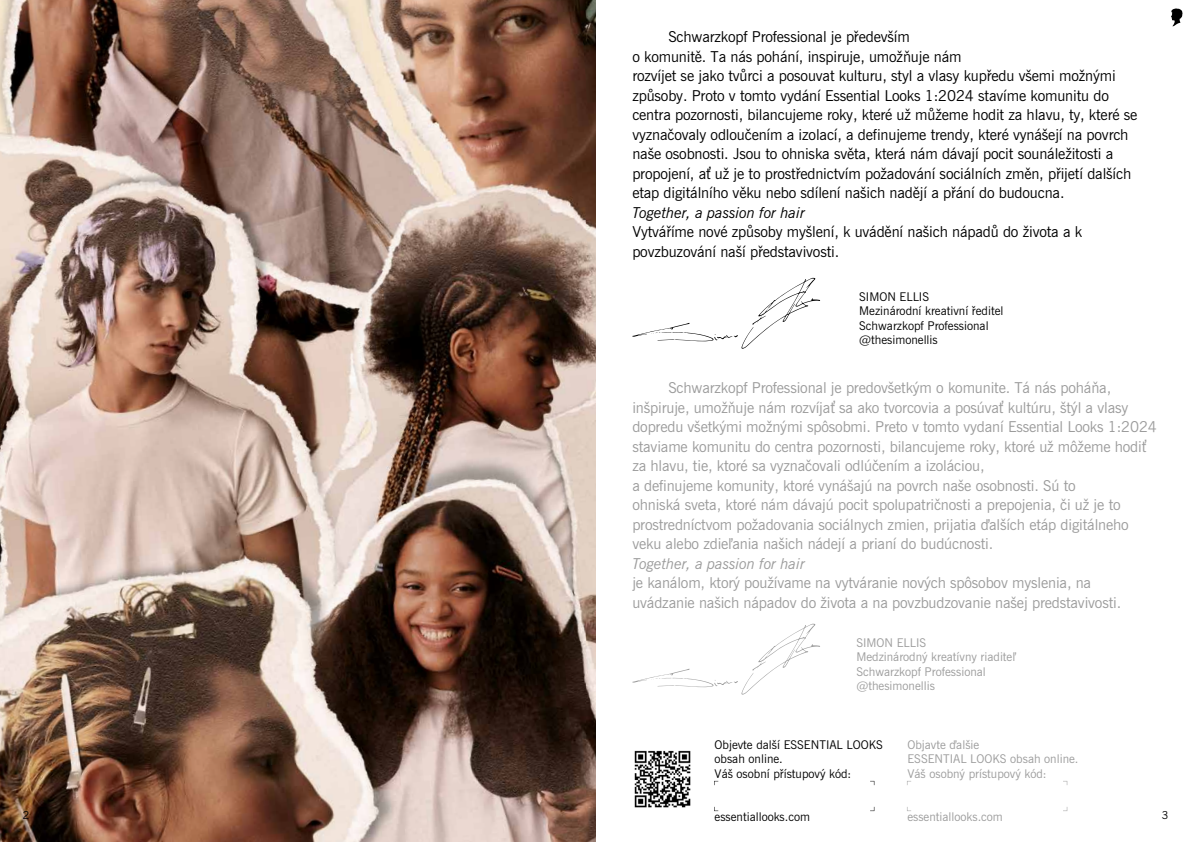
<style>
.page{position:relative;width:1191px;height:842px;background:#fff}
.page>*{position:absolute;margin:0;border:0;box-sizing:border-box;transform-origin:0 0}
.t1{font:15px/19.5px "News Gothic";letter-spacing:-.01em;color:#9c9c9c}
.t2{font:15px/19.5px "News Gothic";letter-spacing:-.01em;color:#000}
.t3{font:italic 15px "News Gothic";letter-spacing:-.01em;color:#000}
.t4{font:italic 15px "News Gothic";letter-spacing:-.01em;color:#9c9c9c}
.t5{font:12px/14.5px "News Gothic";color:#9c9c9c}
.t6{font:12px/14.5px "News Gothic";color:#000}
.t7{font:11px "News Gothic";color:#000}
</style>
<div class="page">
<img style="left:0;top:0;width:587px;height:842px">
<img style="left:634px;top:750px;width:57px;height:58px">
<img style="left:587px;top:0;width:8px;height:842px">
<svg style="left:1171px;top:8px;width:11px;height:18px"></svg>
<svg style="left:632px;top:278px;width:188px;height:71px"></svg>
<svg style="left:632px;top:623px;width:188px;height:72px"></svg>
<p class="t2" style="left:632px;top:27px;width:506px;text-indent:36px">Schwarzkopf Professional je především<br>o komunitě. Ta nás pohání, inspiruje, umožňuje nám<br>rozvíjet se jako tvůrci a posouvat kulturu, styl a vlasy kupředu všemi možnými způsoby. Proto v tomto vydání Essential Looks 1:2024 stavíme komunitu do centra pozornosti, bilancujeme roky, které už můžeme hodit za hlavu, ty, které se vyznačovaly odloučením a izolací, a definujeme trendy, které vynášejí na povrch naše osobnosti. Jsou to ohniska světa, která nám dávají pocit sounáležitosti a propojení, ať už je to prostřednictvím požadování sociálních změn, přijetí dalších etap digitálního věku nebo sdílení našich nadějí a přání do budoucna.</p>
<p class="t3" style="left:632px;top:203px;width:174px">Together, a passion for hair</p>
<p class="t2" style="left:632px;top:222px;width:451px">Vytváříme nové způsoby myšlení, k uvádění našich nápadů do života a k povzbuzování naší představivosti.</p>
<p class="t6" style="left:859px;top:289px;width:146px">SIMON ELLIS<br>Mezinárodní kreativní ředitel<br>Schwarzkopf Professional @thesimonellis</p>
<p class="t1" style="left:632px;top:378px;width:526px;text-indent:36px">Schwarzkopf Professional je predovšetkým o komunite. Tá nás poháňa, inšpiruje, umožňuje nám rozvíjať sa ako tvorcovia a posúvať kultúru, štýl a vlasy dopredu všetkými možnými spôsobmi. Preto v tomto vydaní Essential Looks 1:2024 staviame komunitu do centra pozornosti, bilancujeme roky, ktoré už môžeme hodiť za hlavu, tie, ktoré sa vyznačovali odlúčením a izoláciou,<br>a definujeme komunity, ktoré vynášajú na povrch naše osobnosti. Sú to<br>ohniská sveta, ktoré nám dávajú pocit spolupatričnosti a prepojenia, či už je to prostredníctvom požadovania sociálnych zmien, prijatia ďalších etáp digitálneho veku alebo zdieľania našich nádejí a prianí do budúcnosti.</p>
<p class="t4" style="left:632px;top:554px;width:174px">Together, a passion for hair</p>
<p class="t1" style="left:632px;top:573px;width:490px">je kanálom, ktorý používame na vytváranie nových spôsobov myslenia, na uvádzanie našich nápadov do života a na povzbudzovanie našej predstavivosti.</p>
<p class="t5" style="left:856px;top:635px;width:161px">SIMON ELLIS<br>Medzinárodný kreatívny riaditeľ<br>Schwarzkopf Professional @thesimonellis</p>
<p class="t6" style="left:714px;top:738px;width:170px">Objevte další ESSENTIAL LOOKS obsah online.<br>Váš osobní přístupový kód:</p>
<p class="t6" style="left:714px;top:810px;width:97px">essentiallooks.com</p>
<p class="t5" style="left:907px;top:738px;width:173px">Objavte ďalšie<br>ESSENTIAL LOOKS obsah online.<br>Váš osobný prístupový kód:</p>
<p class="t5" style="left:907px;top:810px;width:97px">essentiallooks.com</p>
<p class="t7" style="left:23px;top:808px;width:8px">2</p>
<p class="t7" style="left:1161px;top:808px;width:8px">3</p>
</div>
